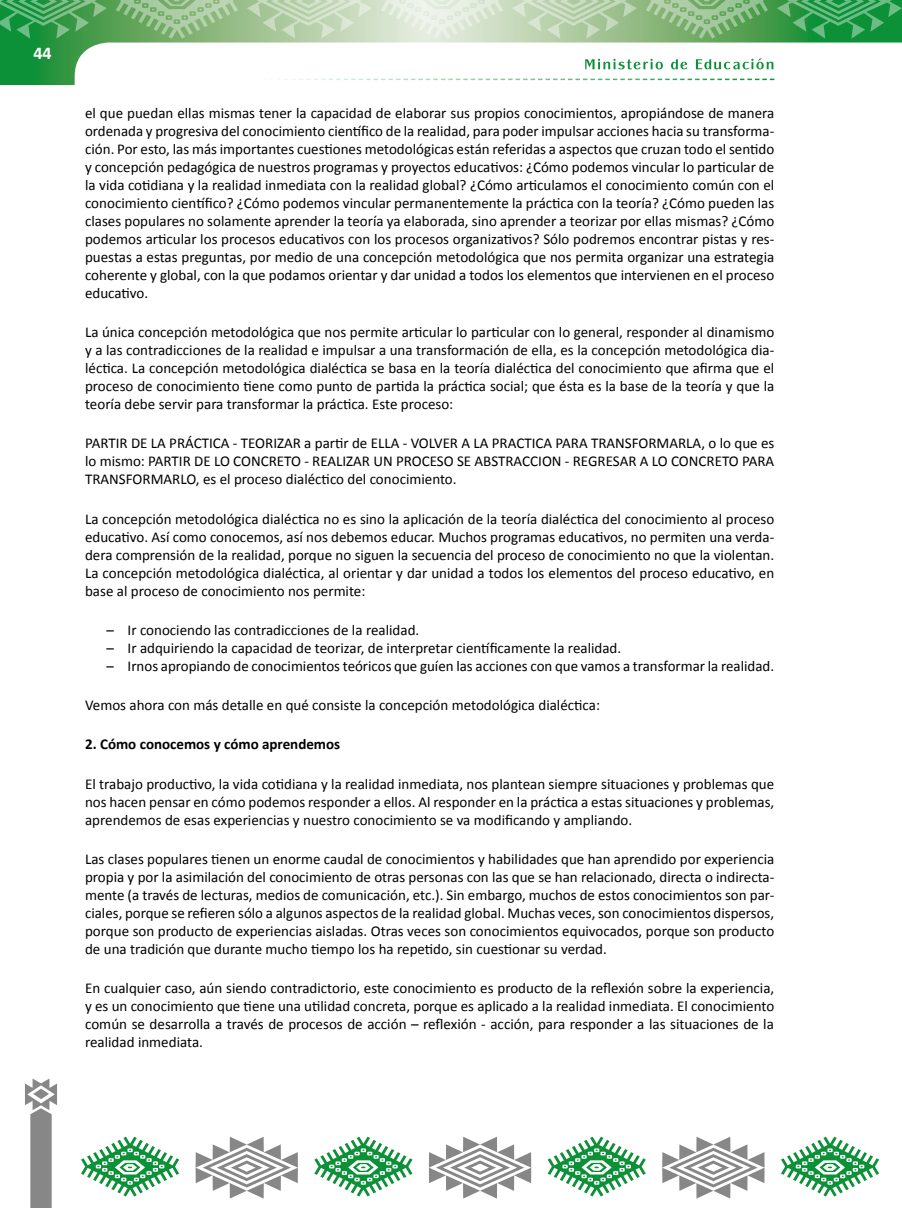
<style>
.page{position:relative;width:902px;height:1208px;background:#fff}
.page>*{position:absolute;margin:0;border:0;box-sizing:border-box;transform-origin:0 0}
.t1{font:700 18px "Calibri";color:#fff}
.t2{font:15px/18px "Calibri";color:#000;text-align:justify}
.t3{font:700 15px "Calibri";color:#000}
</style>
<div class="page">
<svg style="left:0;top:0;width:901px;height:85px"></svg>
<svg style="left:25px;top:1078px;width:32px;height:130px"></svg>
<svg style="left:89px;top:79px;width:685px;height:1px"></svg>
<svg style="left:81px;top:1136px;width:98px;height:60px"></svg>
<svg style="left:314px;top:1136px;width:98px;height:60px"></svg>
<svg style="left:547px;top:1136px;width:98px;height:60px"></svg>
<svg style="left:781px;top:1136px;width:98px;height:60px"></svg>
<svg style="left:195px;top:1136px;width:103px;height:62px"></svg>
<svg style="left:429px;top:1136px;width:102px;height:62px"></svg>
<svg style="left:662px;top:1136px;width:102px;height:62px"></svg>
<svg style="left:381px;top:0;width:122px;height:39px;background:#dfe9d9"></svg>
<svg style="left:116px;top:0;width:122px;height:39px;background:#8dba82"></svg>
<svg style="left:645px;top:0;width:123px;height:39px;background:#81b579"></svg>
<svg style="left:247px;top:0;width:125px;height:39px;background:#bfd4b3"></svg>
<svg style="left:0;top:0;width:107px;height:39px;background:#42a257"></svg>
<svg style="left:776px;top:0;width:125px;height:39px;background:#2f9e50"></svg>
<svg style="left:512px;top:0;width:125px;height:39px;background:#b7d0ab"></svg>
<svg style="left:585px;top:58px;width:188px;height:11px"></svg>
<p class="t1" style="left:33px;top:41px;width:20px">44</p>
<p class="t2" style="left:85px;top:104px;width:690px">el que puedan ellas mismas tener la capacidad de elaborar sus propios conocimientos, apropiándose de manera ordenada y progresiva del conocimiento científico de la realidad, para poder impulsar acciones hacia su transforma&shy;ción. Por esto, las más importantes cuestiones metodológicas están referidas a aspectos que cruzan todo el sentido y concepción pedagógica de nuestros programas y proyectos educativos: ¿Cómo podemos vincular lo particular de la vida cotidiana y la realidad inmediata con la realidad global? ¿Cómo articulamos el conocimiento común con el conocimiento científico? ¿Cómo podemos vincular permanentemente la práctica con la teoría? ¿Cómo pueden las clases populares no solamente aprender la teoría ya elaborada, sino aprender a teorizar por ellas mismas? ¿Cómo podemos articular los procesos educativos con los procesos organizativos? Sólo podremos encontrar pistas y res&shy;puestas a estas preguntas, por medio de una concepción metodológica que nos permita organizar una estrategia coherente y global, con la que podamos orientar y dar unidad a todos los elementos que intervienen en el proceso educativo.</p>
<p class="t2" style="left:85px;top:323px;width:690px">La única concepción metodológica que nos permite articular lo particular con lo general, responder al dinamismo y a las contradicciones de la realidad e impulsar a una transformación de ella, es la concepción metodológica dia&shy;léctica. La concepción metodológica dialéctica se basa en la teoría dialéctica del conocimiento que afirma que el proceso de conocimiento tiene como punto de partida la práctica social; que ésta es la base de la teoría y que la teoría debe servir para transformar la práctica. Este proceso:</p>
<p class="t2" style="left:85px;top:434px;width:690px">PARTIR DE LA PRÁCTICA - TEORIZAR a partir de ELLA - VOLVER A LA PRACTICA PARA TRANSFORMARLA, o lo que es lo mismo: PARTIR DE LO CONCRETO - REALIZAR UN PROCESO SE ABSTRACCION - REGRESAR A LO CONCRETO PARA TRANSFORMARLO, es el proceso dialéctico del conocimiento.</p>
<p class="t2" style="left:85px;top:509px;width:690px">La concepción metodológica dialéctica no es sino la aplicación de la teoría dialéctica del conocimiento al proceso educativo. Así como conocemos, así nos debemos educar. Muchos programas educativos, no permiten una verda&shy;dera comprensión de la realidad, porque no siguen la secuencia del proceso de conocimiento no que la violentan.<br>La concepción metodológica dialéctica, al orientar y dar unidad a todos los elementos del proceso educativo, en base al proceso de conocimiento nos permite:</p>
<p class="t2" style="left:106px;top:621px;width:314px">– Ir conociendo las contradicciones de la realidad.</p>
<p class="t2" style="left:106px;top:639px;width:516px">– Ir adquiriendo la capacidad de teorizar, de interpretar científicamente la realidad.</p>
<p class="t2" style="left:106px;top:657px;width:669px">– Irnos apropiando de conocimientos teóricos que guíen las acciones con que vamos a transformar la realidad.</p>
<p class="t2" style="left:85px;top:696px;width:516px">Vemos ahora con más detalle en qué consiste la concepción metodológica dialéctica:</p>
<p class="t3" style="left:85px;top:735px;width:256px">2. Cómo conocemos y cómo aprendemos</p>
<p class="t2" style="left:85px;top:774px;width:690px">El trabajo productivo, la vida cotidiana y la realidad inmediata, nos plantean siempre situaciones y problemas que nos hacen pensar en cómo podemos responder a ellos. Al responder en la práctica a estas situaciones y problemas, aprendemos de esas experiencias y nuestro conocimiento se va modificando y ampliando.</p>
<p class="t2" style="left:85px;top:850px;width:690px">Las clases populares tienen un enorme caudal de conocimientos y habilidades que han aprendido por experiencia propia y por la asimilación del conocimiento de otras personas con las que se han relacionado, directa o indirecta&shy;mente (a través de lecturas, medios de comunicación, etc.). Sin embargo, muchos de estos conocimientos son par&shy;ciales, porque se refieren sólo a algunos aspectos de la realidad global. Muchas veces, son conocimientos dispersos, porque son producto de experiencias aisladas. Otras veces son conocimientos equivocados, porque son producto de una tradición que durante mucho tiempo los ha repetido, sin cuestionar su verdad.</p>
<p class="t2" style="left:85px;top:979px;width:690px">En cualquier caso, aún siendo contradictorio, este conocimiento es producto de la reflexión sobre la experiencia, y es un conocimiento que tiene una utilidad concreta, porque es aplicado a la realidad inmediata. El conocimiento común se desarrolla a través de procesos de acción – reflexión - acción, para responder a las situaciones de la realidad inmediata.</p>
</div>
